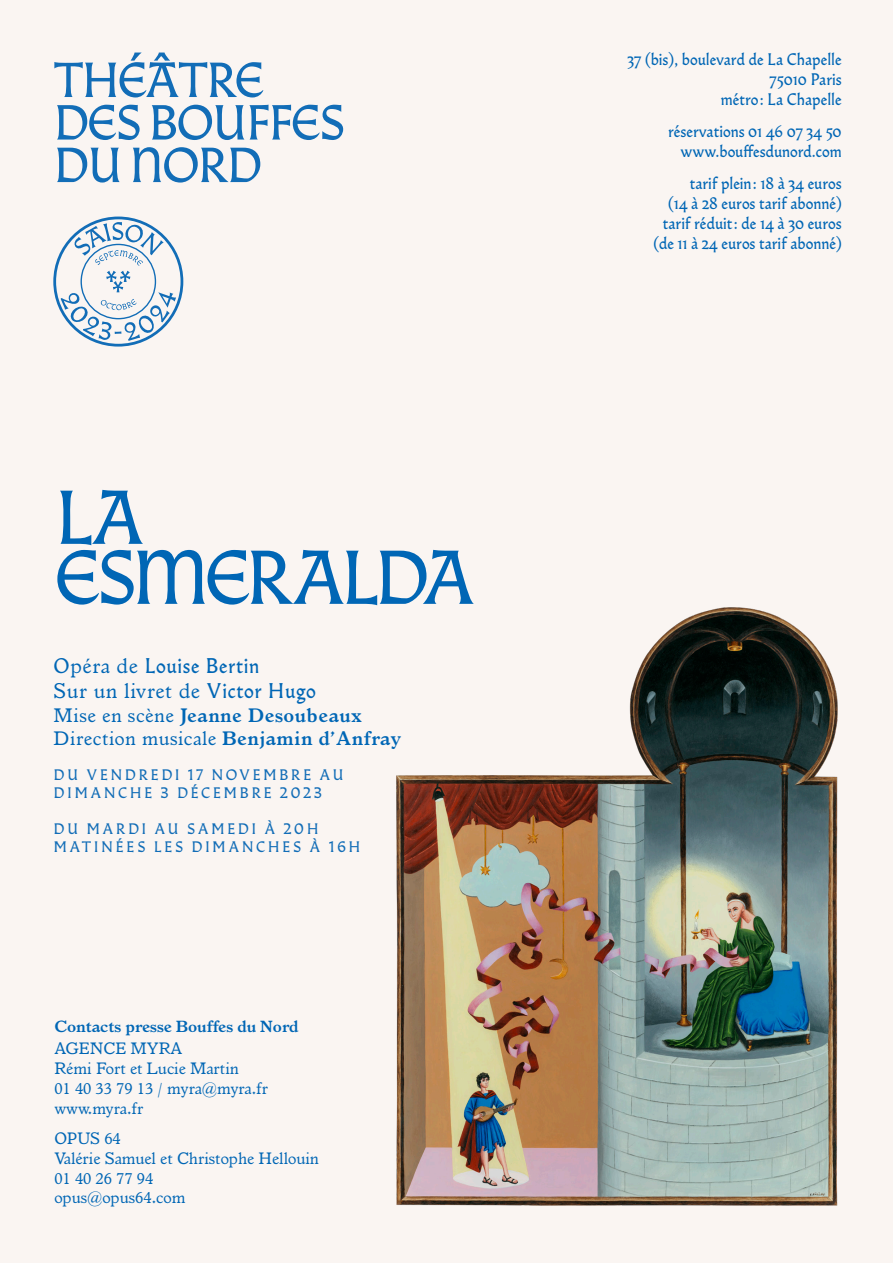
<style>
.page{position:relative;width:893px;height:1263px;background:#faf5f2}
.page>*{position:absolute;margin:0;border:0;box-sizing:border-box;transform-origin:0 0}
.Titre{font:75px "Almost Gothic";letter-spacing:-.075em;color:#0066b5}
.t1{font:21px "Italian Old Style MT Std";letter-spacing:.03em;color:#0066b5}
.t2{font:21px "Almost Roman";letter-spacing:.03em;color:#0066b5}
.Cooper_Lt{font:19.5px "Italian Old Style MT Std";letter-spacing:.03em;color:#0066b5}
.Cooper_Lt-2{font:700 19.5px "Italian Old Style MT Std";letter-spacing:.03em;color:#0066b5}
.Louize_reg{font:16.5px/19.8px "Almost Roman";color:#0066b5;text-align:right}
.Louize_reg-2{font:16.5px/19.8px "Italian Old Style MT Std";color:#0066b5}
.Louize_bold{font:700 16.2px "Italian Old Style MT Std";color:#0066b5}
.Sackers_Medium{font:15px "Almost Roman";letter-spacing:.16em;color:#126db7}
.s1{font-family:"Italian Old Style MT Std"}
.s2{font-family:"Almost Roman"}
.s3{font-weight:400}
.s4{font-weight:700}
</style>
<div class="page">
<svg style="left:54px;top:53px;width:209px;height:44px"></svg>
<svg style="left:57px;top:105px;width:286px;height:35px"></svg>
<svg style="left:57px;top:147px;width:203px;height:36px"></svg>
<div style="left:53px;top:217px;width:130px;height:130px;border:3px solid #126db7;border-radius:50%"></div>
<svg style="left:61px;top:222px;width:115px;height:119px"></svg>
<img style="left:396px;top:607px;width:442px;height:599px">
<p class="Titre" style="left:54px;top:466px;width:92px">LA</p>
<p class="Titre" style="left:54px;top:526px;width:423px">ESMERALDA</p>
<p class="t2" style="left:54px;top:651px;width:207px"><span class="s1">Opéra de</span> Louise Bertin</p>
<p class="t1" style="left:54px;top:678px;width:264px">Sur un livret de <span class="s2">Victor Hugo</span></p>
<p class="Cooper_Lt-2" style="left:54px;top:703px;width:310px"><span class="s3">Mise en scène</span> Jeanne Desoubeaux</p>
<p class="Cooper_Lt" style="left:54px;top:726px;width:349px">Direction musicale <span class="s4">Benjamin d’Anfray</span></p>
<p class="Sackers_Medium" style="left:54px;top:765px;width:292px">DU VENDREDI 17 NOVEMBRE AU</p>
<p class="Sackers_Medium" style="left:54px;top:783px;width:270px">DIMANCHE 3 DÉCEMBRE 2023</p>
<p class="Sackers_Medium" style="left:54px;top:818px;width:267px">DU MARDI AU SAMEDI À 20H</p>
<p class="Sackers_Medium" style="left:54px;top:836px;width:308px">MATINÉES LES DIMANCHES À 16H</p>
<p class="Louize_bold" style="left:54px;top:1016px;width:246px">Contacts presse Bouffes du Nord</p>
<p class="Louize_reg-2" style="left:54px;top:1038px;width:215px">AGENCE MYRA<br>Rémi Fort et Lucie Martin<br>01 40 33 79 13 / myra@myra.fr www.myra.fr</p>
<p class="Louize_reg-2" style="left:54px;top:1128px;width:68px">OPUS 64</p>
<p class="Louize_reg-2" style="left:54px;top:1148px;width:266px">Valérie Samuel et Christophe Hellouin<br>01 40 26 77 94<br>opus@opus64.com</p>
<p class="Louize_reg" style="left:628px;top:49px;width:216px">37 (bis), boulevard de La Chapelle<br>75010 Paris<br>métro : La Chapelle</p>
<p class="Louize_reg" style="left:668px;top:121px;width:175px">réservations 01 46 07 34 50 www.bouffesdunord.com</p>
<p class="Louize_reg" style="left:653px;top:174px;width:190px">tarif plein : 18 à 34 euros<br>(14 à 28 euros tarif abonné) tarif réduit : de 14 à 30 euros (de 11 à 24 euros tarif abonné)</p>
</div>
